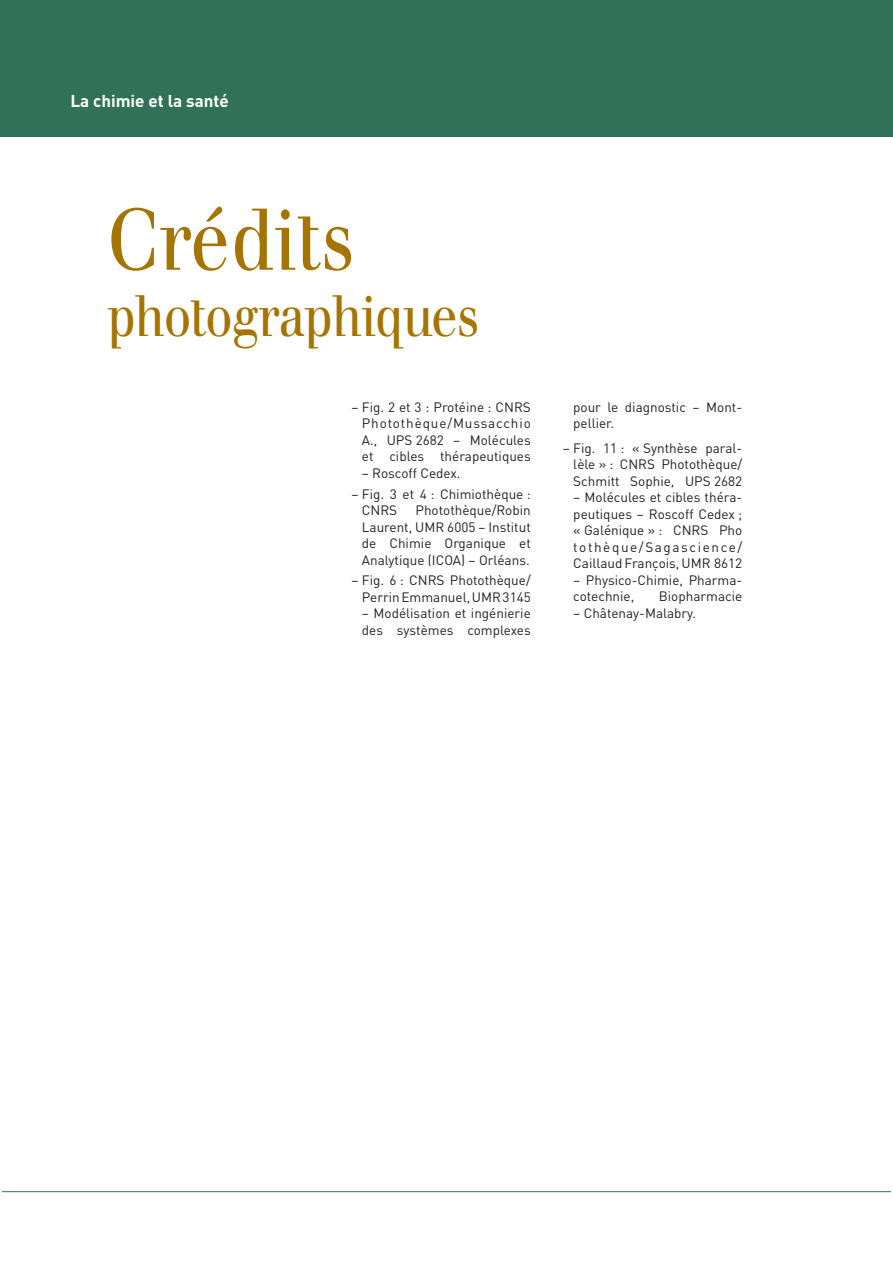
<style>
.page{position:relative;width:893px;height:1263px;background:#fff}
.page>*{position:absolute;margin:0;border:0;box-sizing:border-box;transform-origin:0 0}
.t1{font:85.5px "Apfelbaum";color:#a57403;scale:.85 1}
.t2{font:57px "Apfelbaum";letter-spacing:-.02em;color:#a57403;scale:.85 1}
.t3{font:700 16.95px "DIN";color:#fff}
.t4{font:13.5px/16.5px "DIN";color:#231f20;text-align:justify}
</style>
<div class="page">
<svg style="left:2px;top:1191px;width:888px;height:2px"></svg>
<div style="left:0;top:0;width:893px;height:137px;background:#327159"></div>
<p class="t3" style="left:70px;top:95px;width:160px">La chimie et la santé</p>
<h1 class="t1" style="left:107px;top:208px;width:292px">Crédits</h1>
<h2 class="t2" style="left:107px;top:294px;width:439px">photographiques</h2>
<p class="t4" style="left:362px;top:400px;width:170px;text-indent:-10px">– Fig. 2 et 3 : Protéine : CNRS Photothèque/Mussacchio A., UPS 2682 – Molécules et cibles thérapeutiques</p>
<p class="t4" style="left:362px;top:466px;width:100px">– Roscoff Cedex.</p>
<p class="t4" style="left:362px;top:487px;width:170px;text-indent:-10px">– Fig. 3 et 4 : Chimiothèque :<br>CNRS</p>
<p class="t4" style="left:362px;top:504px;width:170px;text-indent:54px">Photothèque/Robin Laurent, UMR 6005 – Institut de Chimie Organique et Analytique (ICOA) – Orléans.</p>
<p class="t4" style="left:351px;top:574px;width:181px;text-align:right">– Fig. 6 : CNRS Photothèque/<br>Perrin Emmanuel, UMR 3145</p>
<p class="t4" style="left:362px;top:607px;width:170px">– Modélisation et ingénierie des systèmes complexes</p>
<p class="t4" style="left:573px;top:400px;width:170px">pour le diagnostic – Mont&shy;pellier.</p>
<p class="t4" style="left:573px;top:441px;width:170px;text-indent:-10px">– Fig. 11 : « Synthèse paral&shy;lèle » : CNRS Photothèque/ Schmitt Sophie, UPS 2682</p>
<p class="t4" style="left:573px;top:491px;width:170px">– Molécules et cibles théra&shy;peutiques – Roscoff Cedex ; « Galénique » : CNRS Pho tothèque/Sagascience/ Caillaud François, UMR 8612</p>
<p class="t4" style="left:573px;top:573px;width:170px">– Physico-Chimie, Pharma&shy;cotechnie,</p>
<p class="t4" style="left:659px;top:590px;width:85px">Biopharmacie</p>
<p class="t4" style="left:573px;top:606px;width:124px">– Châtenay-Malabry.</p>
</div>
